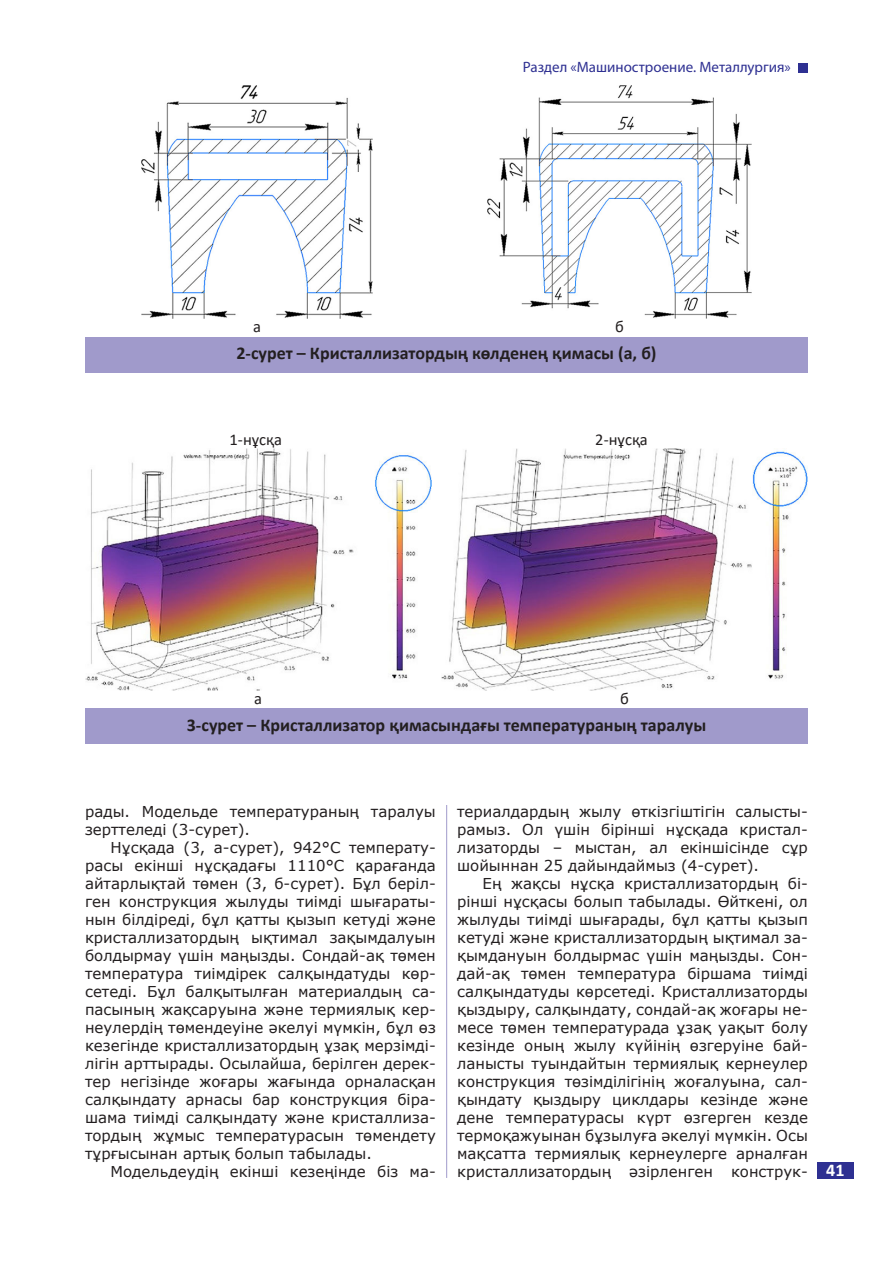
<style>
.page{position:relative;width:893px;height:1263px;background:#fff}
.page>*{position:absolute;margin:0;border:0;box-sizing:border-box;transform-origin:0 0}
.Рисунки_Calibri_12_b{font:700 18px "Calibri";color:#231f20}
.t1{font:700 18px "Calibri";color:#fff}
.t2{font:16.5px "Calibri";color:#231f20}
.ТЕКСТ_каз{font:15px/18px "Verdana";color:#231f20;text-align:justify}
.t3{font:15px "Myriad Pro";color:#2e3092}
</style>
<div class="page">
<div style="left:817px;top:1162px;width:36px;height:16px;background:#2e3092"></div>
<div style="left:798px;top:63px;width:10px;height:9px;background:#2e3092"></div>
<div style="left:85px;top:337px;width:723px;height:35px;background:#a09acb"></div>
<img style="left:141px;top:85px;width:232px;height:234px">
<img style="left:488px;top:85px;width:263px;height:234px">
<div style="left:85px;top:709px;width:723px;height:35px;background:#a09acb"></div>
<img style="left:85px;top:448px;width:347px;height:242px">
<img style="left:441px;top:448px;width:367px;height:242px">
<hr style="left:446px;top:805px;width:1px;height:373px;background:#a09acb">
<p class="t3" style="left:523px;top:58px;width:269px">Раздел «Машиностроение. Металлургия»</p>
<p class="t2" style="left:253px;top:315px;width:9px">а</p>
<p class="t2" style="left:615px;top:315px;width:10px">б</p>
<p class="Рисунки_Calibri_12_b" style="left:236px;top:341px;width:422px">2-сурет – Кристаллизатордың көлденең қимасы (а, б)</p>
<p class="t2" style="left:230px;top:428px;width:54px">1-нұсқа</p>
<p class="t2" style="left:595px;top:428px;width:54px">2-нұсқа</p>
<p class="t2" style="left:254px;top:687px;width:9px">а</p>
<p class="t2" style="left:620px;top:687px;width:10px">б</p>
<p class="Рисунки_Calibri_12_b" style="left:187px;top:712px;width:521px">3-сурет – Кристаллизатор қимасындағы температураның таралуы</p>
<p class="ТЕКСТ_каз" style="left:85px;top:802px;width:352px">рады. Модельде температураның таралуы зерттеледі (3-сурет).</p>
<p class="ТЕКСТ_каз" style="left:85px;top:838px;width:352px;text-indent:26px">Нұсқада (3, а-сурет), 942°C температу&shy;расы екінші нұсқадағы 1110°C қарағанда айтарлықтай төмен (3, б-сурет). Бұл беріл&shy;ген конструкция жылуды тиімді шығараты&shy;нын білдіреді, бұл қатты қызып кетуді және кристаллизатордың ықтимал зақымдалуын болдырмау үшін маңызды. Сондай-ақ төмен температура тиімдірек салқындатуды көр&shy;сетеді. Бұл балқытылған материалдың са&shy;пасының жақсаруына және термиялық кер&shy;неулердің төмендеуіне әкелуі мүмкін, бұл өз кезегінде кристаллизатордың ұзақ мерзімді&shy;лігін арттырады. Осылайша, берілген дерек&shy;тер негізінде жоғары жағында орналасқан салқындату арнасы бар конструкция біра&shy;шама тиімді салқындату және кристаллиза&shy;тордың жұмыс температурасын төмендету тұрғысынан артық болып табылады.</p>
<p class="ТЕКСТ_каз" style="left:111px;top:1162px;width:327px">Модельдеудің екінші кезеңінде біз ма-</p>
<p class="ТЕКСТ_каз" style="left:457px;top:802px;width:352px">териалдардың жылу өткізгіштігін салысты&shy;рамыз. Ол үшін бірінші нұсқада кристал&shy;лизаторды – мыстан, ал екіншісінде сұр шойыннан 25 дайындаймыз (4-сурет).</p>
<p class="ТЕКСТ_каз" style="left:457px;top:874px;width:352px;text-indent:26px">Ең жақсы нұсқа кристаллизатордың бі&shy;рінші нұсқасы болып табылады. Өйткені, ол жылуды тиімді шығарады, бұл қатты қызып кетуді және кристаллизатордың ықтимал за&shy;қымдануын болдырмас үшін маңызды. Сон&shy;дай-ақ төмен температура біршама тиімді салқындатуды көрсетеді. Кристаллизаторды қыздыру, салқындату, сондай-ақ жоғары не&shy;месе төмен температурада ұзақ уақыт болу кезінде оның жылу күйінің өзгеруіне бай&shy;ланысты туындайтын термиялық кернеулер конструкция төзімділігінің жоғалуына, сал&shy;қындату қыздыру циклдары кезінде және дене температурасы күрт өзгерген кезде термоқажуынан бұзылуға әкелуі мүмкін. Осы мақсатта термиялық кернеулерге арналған кристаллизатордың әзірленген конструк-</p>
<p class="t1" style="left:826px;top:1157px;width:20px">41</p>
</div>
